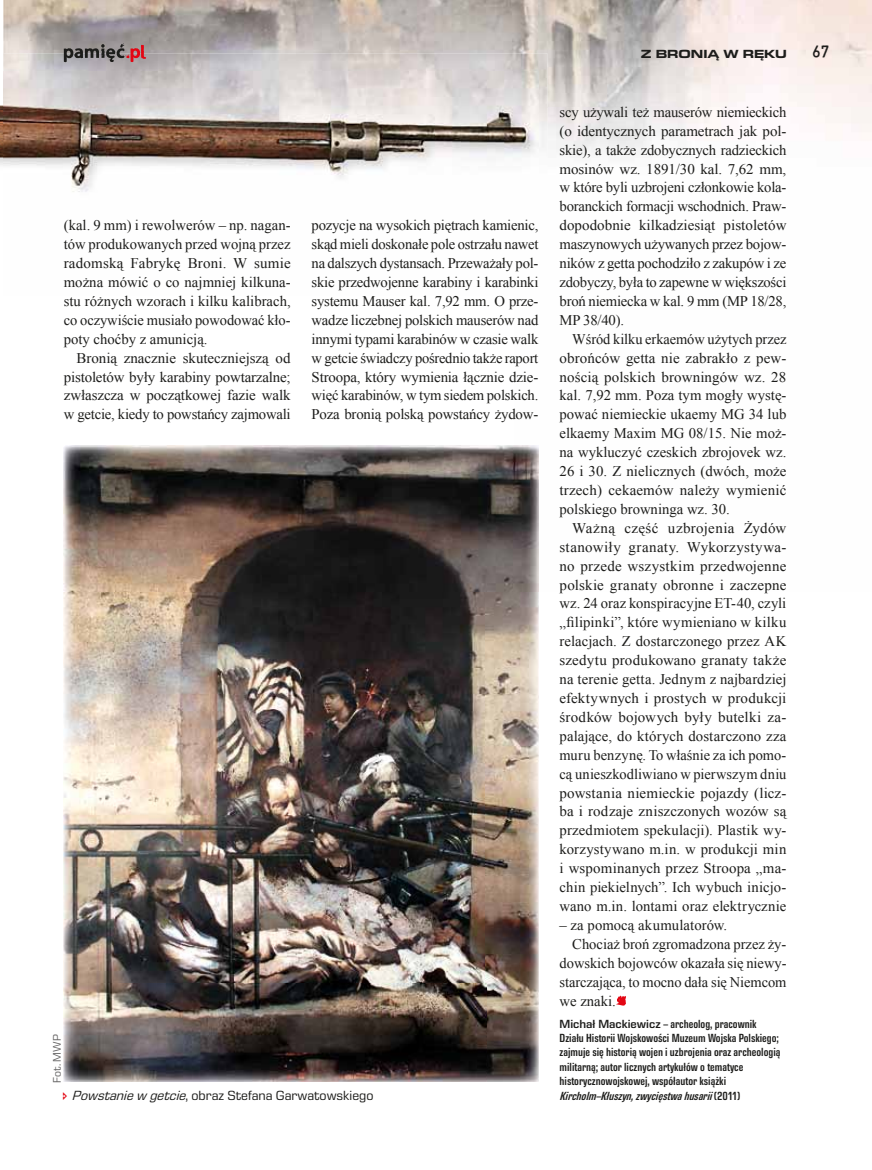
<style>
.page{position:relative;width:872px;height:1170px;background:#fff}
.page>*{position:absolute;margin:0;border:0;box-sizing:border-box;transform-origin:0 0}
.t1{font:14.7px/18.9px "Times New Roman";letter-spacing:-.005em;color:#1d1d1b;text-align:justify}
.t2{font:13.5px "Eurostile Next LT Pro";color:#1d1d1b}
.t3{font:600 condensed 12px/14.4px "Eurostile Next LT Pro";color:#1d1d1b}
.t4{font:italic 600 condensed 12px "Eurostile Next LT Pro";color:#1d1d1b}
.t5{font:700 expanded 12px "Eurostile Next LT Pro";color:#1d1d1b}
.t6{font:12px "Copystruct Normal";color:#1d1d1b}
.t7{font:11.25px "Eurostile Next LT Pro";color:#646363}
.s1{font-stretch:normal}
.s2{font-style:italic}
.s3{font-style:normal}
</style>
<div class="page">
<img style="left:3px;top:0;width:869px;height:107px">
<img style="left:63px;top:446px;width:475px;height:635px">
<img style="left:3px;top:53px;width:544px;height:112px">
<img style="left:0;top:71px;width:538px;height:121px">
<svg style="left:64px;top:43px;width:82px;height:19px"></svg>
<svg style="left:616px;top:995px;width:10px;height:10px"></svg>
<p class="t1" style="left:64px;top:216px;width:228px">(kal. 9 mm) i rewolwerów – np. nagan&shy;tów produkowanych przed wojną przez radomską Fabrykę Broni. W sumie można mówić o co najmniej kilkuna&shy;stu różnych wzorach i kilku kalibrach, co oczywiście musiało powodować kło&shy;poty choćby z amunicją.</p>
<p class="t1" style="left:64px;top:348px;width:228px;text-indent:13px">Bronią znacznie skuteczniejszą od pistoletów były karabiny powtarzalne; zwłaszcza w początkowej fazie walk w getcie, kiedy to powstańcy zajmowali</p>
<p class="t1" style="left:311px;top:216px;width:228px">pozycje na wysokich piętrach kamienic, skąd mieli doskonałe pole ostrzału nawet na dalszych dystansach. Przeważały pol&shy;skie przedwojenne karabiny i karabinki systemu Mauser kal. 7,92 mm. O prze&shy;wadze liczebnej polskich mauserów nad innymi typami karabinów w czasie walk w getcie świadczy pośrednio także raport Stroopa, który wymienia łącznie dzie&shy;więć karabinów, w tym siedem polskich.<br>Poza bronią polską powstańcy żydow-</p>
<p class="t7" style="left:51px;top:1082px;width:50px;rotate:-90deg">Fot. MWP</p>
<p class="t5" style="left:641px;top:47px;width:147px">Z BRONIĄ W RĘKU</p>
<p class="t6" style="left:813px;top:44px;width:18px">67</p>
<p class="t1" style="left:559px;top:102px;width:228px">scy używali też mauserów niemieckich (o identycznych parametrach jak pol&shy;skie), a także zdobycznych radzieckich mosinów wz. 1891/30 kal. 7,62 mm, w które byli uzbrojeni członkowie kola&shy;boranckich formacji wschodnich. Praw&shy;dopodobnie kilkadziesiąt pistoletów maszynowych używanych przez bojow&shy;ników z getta pochodziło z zakupów i ze zdobyczy, była to zapewne w większości broń niemiecka w kal. 9 mm (MP 18/28, MP 38/40).</p>
<p class="t1" style="left:559px;top:329px;width:228px;text-indent:13px">Wśród kilku erkaemów użytych przez obrońców getta nie zabrakło z pew&shy;nością polskich browningów wz. 28 kal. 7,92 mm. Poza tym mogły wystę&shy;pować niemieckie ukaemy MG 34 lub elkaemy Maxim MG 08/15. Nie moż&shy;na wykluczyć czeskich zbrojovek wz.<br>26 i 30. Z nielicznych (dwóch, może trzech) cekaemów należy wymienić polskiego browninga wz. 30.</p>
<p class="t1" style="left:559px;top:518px;width:228px;text-indent:13px">Ważną część uzbrojenia Żydów stanowiły granaty. Wykorzystywa&shy;no przede wszystkim przedwojenne polskie granaty obronne i zaczepne wz. 24 oraz konspiracyjne ET-40, czyli „filipinki”, które wymieniano w kilku relacjach. Z dostarczonego przez AK szedytu produkowano granaty także na terenie getta. Jednym z najbardziej efektywnych i prostych w produkcji środków bojowych były butelki za&shy;palające, do których dostarczono zza muru benzynę. To właśnie za ich pomo&shy;cą unieszkodliwiano w pierwszym dniu powstania niemieckie pojazdy (licz&shy;ba i rodzaje zniszczonych wozów są przedmiotem spekulacji). Plastik wy&shy;korzystywano m.in. w produkcji min i wspominanych przez Stroopa „ma&shy;chin piekielnych”. Ich wybuch inicjo&shy;wano m.in. lontami oraz elektrycznie</p>
<p class="t1" style="left:559px;top:915px;width:169px">– za pomocą akumulatorów.</p>
<p class="t1" style="left:572px;top:934px;width:216px">Chociaż broń zgromadzona przez ży-</p>
<p class="t1" style="left:559px;top:953px;width:228px">dowskich bojowców okazała się niewy-</p>
<p class="t1" style="left:559px;top:972px;width:228px">starczająca, to mocno dała się Niemcom</p>
<p class="t1" style="left:559px;top:990px;width:58px">we znaki.</p>
<p class="t3" style="left:559px;top:1016px;width:222px"><span class="s1">Michał Mackiewicz</span> – archeolog, pracownik Działu Historii Wojskowości Muzeum Wojska Polskiego; zajmuje się historią wojen i uzbrojenia oraz archeologią militarną; autor licznych artykułów o tematyce historycznowojskowej, współautor książki</p>
<p class="t2" style="left:72px;top:1087px;width:303px"><span class="s2">Powstaniew getcie</span>, obraz Stefana Garwatowskiego</p>
<p class="t4" style="left:559px;top:1088px;width:182px">Kircholm–Kłuszyn,zwycięstwahusarii<span class="s3">( 2 0 1 1 )</span></p>
</div>
